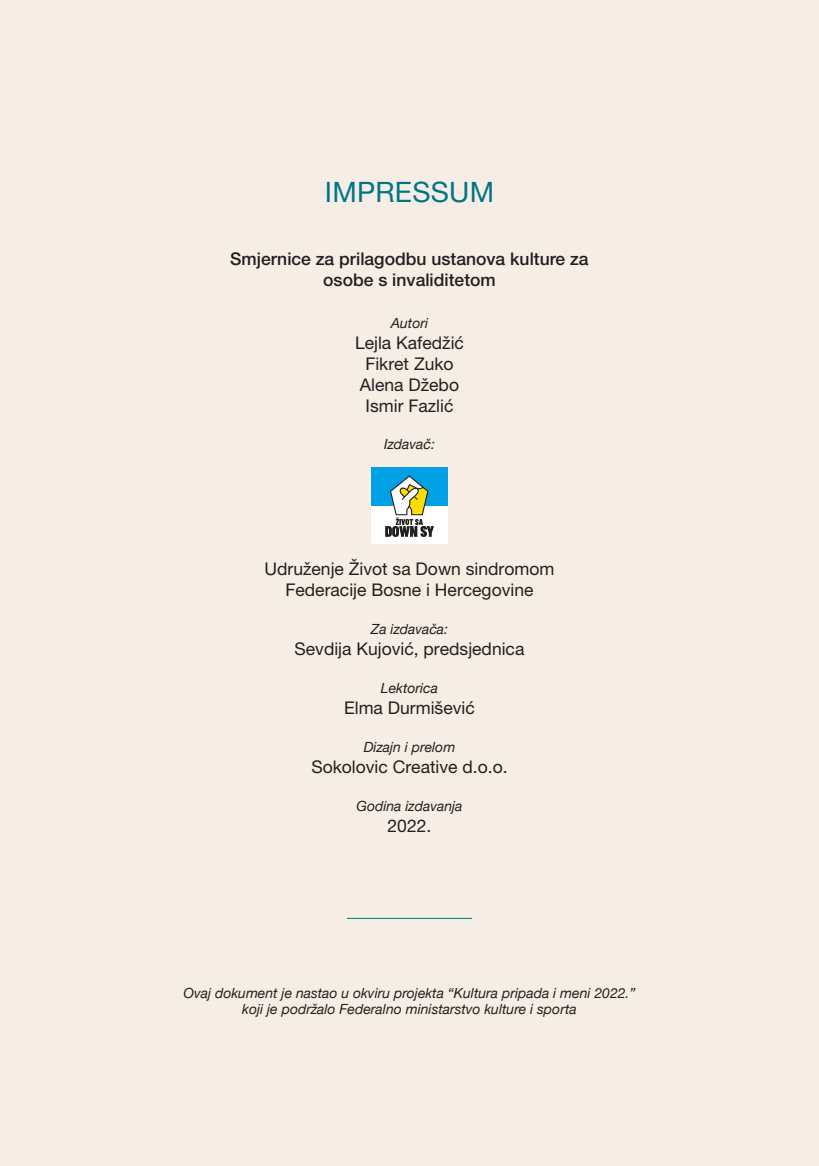
<style>
.page{position:relative;width:819px;height:1166px;background:#f6ede4}
.page>*{position:absolute;margin:0;border:0;box-sizing:border-box;transform-origin:0 0}
.t1{font:28px "Helvetica Neue";letter-spacing:.01em;color:#017587}
.t2{font:17.5px/21px "Helvetica Neue LT Pro";color:#231f20;text-align:center}
.t3{font:500 17.5px/21px "Helvetica Neue LT Pro";color:#231f20;text-align:center}
.t4{font:italic 14px/16.8px "Helvetica Neue";color:#231f20;text-align:center}
</style>
<div class="page">
<hr style="left:347px;top:918px;width:125px;height:1px;background:#017587">
<div style="left:371px;top:467px;width:76px;height:77px;background:#fff"></div>
<div style="left:371px;top:467px;width:76px;height:38px;background:#00a1e4"></div>
<svg style="left:385px;top:475px;width:49px;height:62px"></svg>
<h1 class="t1" style="left:325px;top:171px;width:171px">IMPRESSUM</h1>
<p class="t3" style="left:230px;top:248px;width:360px">Smjernice za prilagodbu ustanova kulture za osobe s invaliditetom</p>
<p class="t4" style="left:391px;top:315px;width:39px">Autori</p>
<p class="t2" style="left:355px;top:332px;width:110px">Lejla Kafedžić<br>Fikret Zuko<br>Alena Džebo<br>Ismir Fazlić</p>
<p class="t4" style="left:384px;top:437px;width:52px">Izdavač:</p>
<p class="t2" style="left:264px;top:558px;width:291px">Udruženje Život sa Down sindromom<br>Federacije Bosne i Hercegovine</p>
<p class="t4" style="left:371px;top:622px;width:79px">Za izdavača:</p>
<p class="t2" style="left:294px;top:638px;width:231px">Sevdija Kujović, predsjednica</p>
<p class="t4" style="left:381px;top:680px;width:59px">Lektorica</p>
<p class="t2" style="left:344px;top:697px;width:132px">Elma Durmišević</p>
<p class="t4" style="left:363px;top:739px;width:93px">Dizajn i prelom</p>
<p class="t2" style="left:311px;top:756px;width:198px">Sokolovic Creative d.o.o.</p>
<p class="t4" style="left:356px;top:798px;width:108px">Godina izdavanja</p>
<p class="t2" style="left:387px;top:815px;width:45px">2022.</p>
<p class="t4" style="left:183px;top:985px;width:453px">Ovaj dokument je nastao u okviru projekta “Kultura pripada i meni 2022.” koji je podržalo Federalno ministarstvo kulture i sporta</p>
</div>
